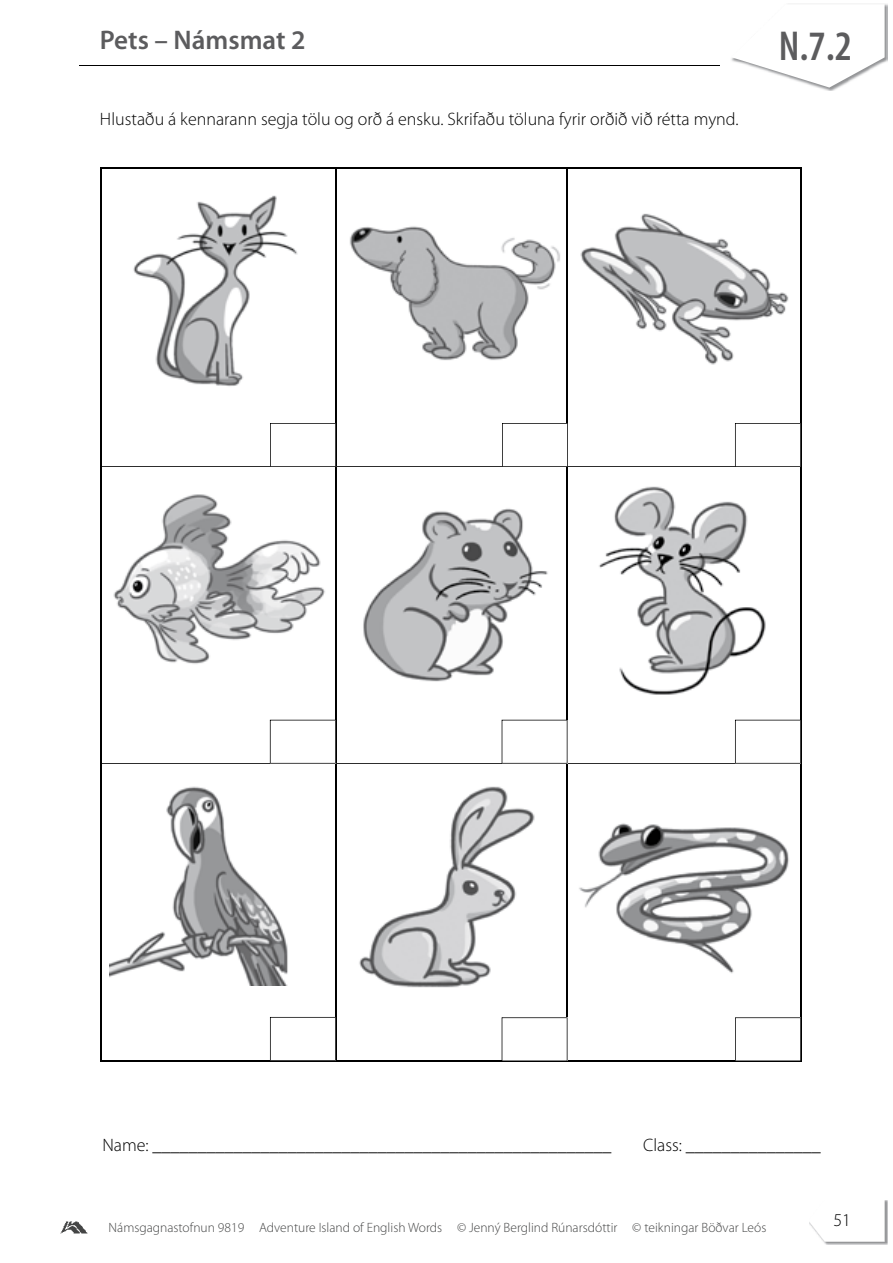
<style>
.page{position:relative;width:893px;height:1263px;background:#fff}
.page>*{position:absolute;margin:0;border:0;box-sizing:border-box;transform-origin:0 0}
.t1{font:600 condensed 42px "Myriad Pro";color:#5c5c5e}
.t2{font:600 27px "Myriad Pro";color:#5c5c5e}
.t3{font:300 18px "Myriad Pro";color:#000}
.t4{font:300 13.5px "Myriad Pro";color:#444545}
</style>
<div class="page">
<img style="left:60px;top:1221px;width:28px;height:13px">
<img style="left:824px;top:1200px;width:63px;height:44px">
<svg style="left:809px;top:1200px;width:76px;height:42px"></svg>
<hr style="left:79px;top:66px;width:641px;height:1px;background:#000">
<img style="left:820px;top:4px;width:67px;height:86px">
<svg style="left:731px;top:4px;width:154px;height:84px"></svg>
<hr style="left:100px;top:167px;width:236px;height:2px;background:#000">
<hr style="left:100px;top:169px;width:2px;height:298px;background:#000">
<hr style="left:336px;top:167px;width:231px;height:2px;background:#000">
<hr style="left:335px;top:169px;width:1px;height:297px;background:#000">
<hr style="left:567px;top:167px;width:234px;height:2px;background:#000">
<hr style="left:567px;top:169px;width:1px;height:297px;background:#000">
<hr style="left:800px;top:169px;width:1px;height:298px;background:#000">
<hr style="left:100px;top:467px;width:2px;height:297px;background:#000">
<hr style="left:335px;top:467px;width:1px;height:296px;background:#000">
<hr style="left:567px;top:467px;width:1px;height:296px;background:#000">
<hr style="left:800px;top:467px;width:1px;height:297px;background:#000">
<hr style="left:100px;top:764px;width:2px;height:296px;background:#000">
<hr style="left:335px;top:764px;width:1px;height:296px;background:#000">
<hr style="left:567px;top:764px;width:1px;height:296px;background:#000">
<hr style="left:800px;top:764px;width:1px;height:296px;background:#000">
<hr style="left:100px;top:1060px;width:236px;height:1px;background:#000">
<hr style="left:336px;top:1060px;width:231px;height:1px;background:#000">
<hr style="left:567px;top:1060px;width:234px;height:1px;background:#000">
<hr style="left:102px;top:466px;width:234px;height:1px;background:#2d2d2d">
<hr style="left:336px;top:466px;width:231px;height:1px;background:#2d2d2d">
<hr style="left:567px;top:466px;width:233px;height:1px;background:#2d2d2d">
<hr style="left:102px;top:763px;width:234px;height:1px;background:#2d2d2d">
<hr style="left:336px;top:763px;width:231px;height:1px;background:#2d2d2d">
<hr style="left:567px;top:763px;width:233px;height:1px;background:#2d2d2d">
<svg style="left:270px;top:423px;width:66px;height:44px"></svg>
<svg style="left:502px;top:423px;width:66px;height:44px"></svg>
<svg style="left:735px;top:423px;width:66px;height:44px"></svg>
<svg style="left:270px;top:720px;width:66px;height:44px"></svg>
<svg style="left:502px;top:720px;width:65px;height:44px"></svg>
<svg style="left:735px;top:720px;width:66px;height:44px"></svg>
<svg style="left:270px;top:1017px;width:66px;height:44px"></svg>
<svg style="left:502px;top:1017px;width:65px;height:44px"></svg>
<svg style="left:735px;top:1017px;width:66px;height:44px"></svg>
<img style="left:349px;top:226px;width:211px;height:135px">
<img style="left:113px;top:494px;width:212px;height:170px">
<img style="left:133px;top:195px;width:165px;height:192px">
<img style="left:579px;top:823px;width:210px;height:151px">
<img style="left:110px;top:786px;width:178px;height:200px">
<img style="left:580px;top:213px;width:209px;height:152px">
<img style="left:359px;top:786px;width:176px;height:202px">
<img style="left:599px;top:486px;width:167px;height:209px">
<img style="left:363px;top:508px;width:185px;height:174px">
<h2 class="t2" style="left:100px;top:22px;width:207px">Pets – Námsmat 2</h2>
<p class="t3" style="left:100px;top:108px;width:640px">Hlustaðu á kennarann segja tölu og orð á ensku. Skrifaðu töluna fyrir orðið við rétta mynd.</p>
<h1 class="t1" style="left:779px;top:20px;width:75px">N.7.2</h1>
<p class="t3" style="left:102px;top:1134px;width:511px">Name: ___________________________________________________</p>
<p class="t3" style="left:643px;top:1134px;width:179px">Class: _______________</p>
<p class="t4" style="left:109px;top:1219px;width:659px">Námsgagnastofnun 9819 Adventure Island of English Words © Jenný Berglind Rúnarsdóttir © teikningar Böðvar Leós</p>
<p class="t3" style="left:833px;top:1209px;width:19px">51</p>
</div>
